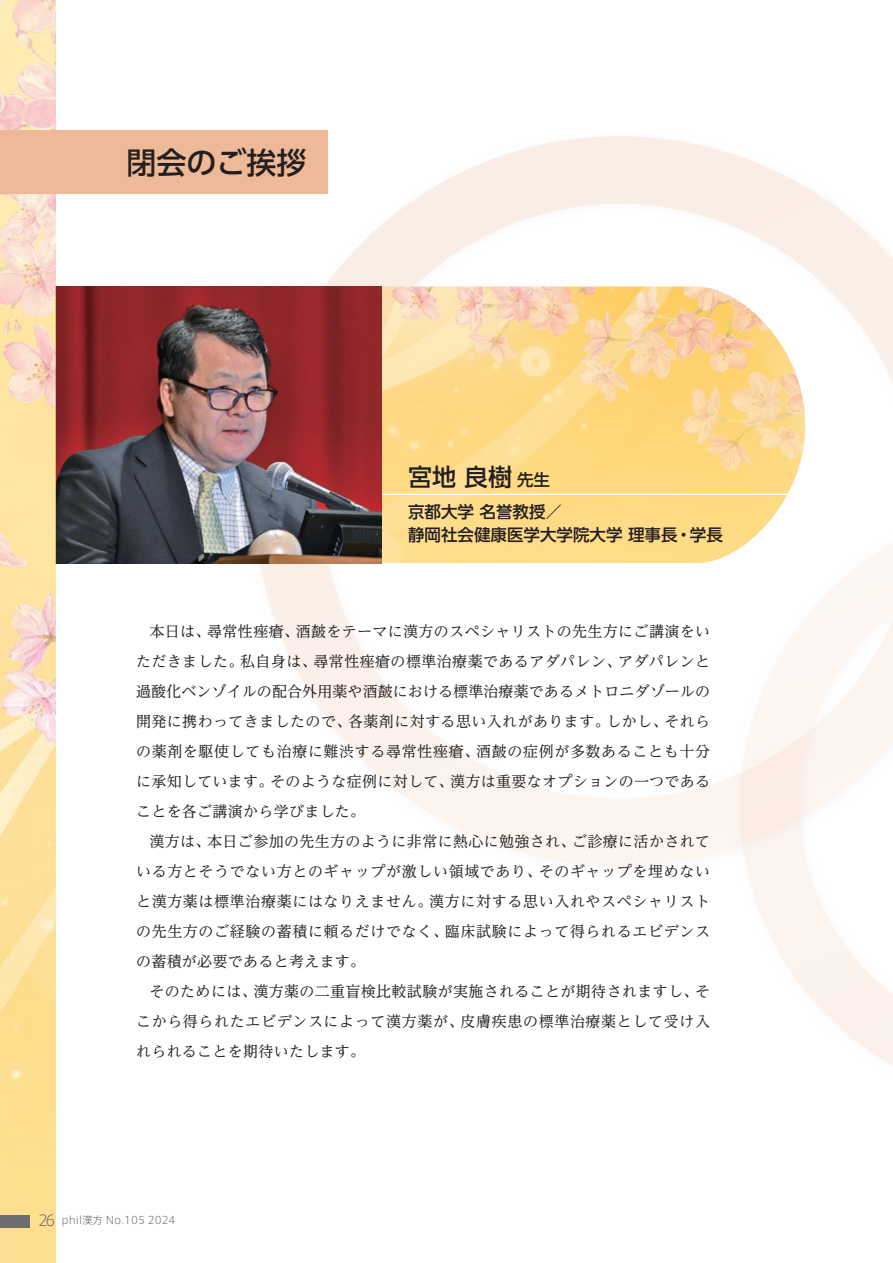
<style>
.page{position:relative;width:893px;height:1263px;background:#fff}
.page>*{position:absolute;margin:0;border:0;box-sizing:border-box;transform-origin:0 0}
.t1{font:500 30px "UD Shin Go Pr 6";color:#231f20}
.t2{font:500 24px "UD Shin Go Pr 6";color:#231f20}
.t3{font:500 16.5px/22.5px "UD Shin Go Pr 6";color:#231f20}
.t4{font:15px/30px "UD Reimin Pr 6";letter-spacing:.02em;color:#231f20;text-align:justify}
.t5{font:300 10.5px "Axis Std";color:#6c6d70}
.s1{font-size:16.5px}
.s2{font-size:15px}
</style>
<div class="page">
<svg style="left:243px;top:130px;width:650px;height:736px"></svg>
<svg style="left:728px;top:497px;width:165px;height:569px"></svg>
<svg style="left:382px;top:287px;width:423px;height:276px;background:#fcdb94"></svg>
<svg style="left:382px;top:494px;width:406px;height:1px"></svg>
<img style="left:55px;top:287px;width:327px;height:276px">
<img style="left:0;top:0;width:55px;height:1263px">
<div style="left:0;top:130px;width:327px;height:63px;background:#eeb996"></div>
<div style="left:0;top:1215px;width:30px;height:13px;background:#6c6d70"></div>
<h1 class="t1" style="left:127px;top:139px;width:181px">閉会のご挨拶</h1>
<h2 class="t2" style="left:408px;top:457px;width:143px">宮地 良樹<span class="s1">先生</span></h2>
<p class="t3" style="left:408px;top:500px;width:316px">京都大学 名誉教授／<br>静岡社会健康医学大学院大学 理事長・学長</p>
<p class="t4" style="left:136px;top:615px;width:576px;text-indent:14px">本日は、尋常性痤瘡、酒皶をテーマに漢方のスペシャリストの先生方にご講演をいただきました。私自身は、尋常性痤瘡の標準治療薬であるアダパレン、アダパレンと過酸化ベンゾイルの配合外用薬や酒皶における標準治療薬であるメトロニダゾールの開発に携わってきましたので、各薬剤に対する思い入れがあります。しかし、それらの薬剤を駆使しても治療に難渋する尋常性痤瘡、酒皶の症例が多数あることも十分に承知しています。そのような症例に対して、漢方は重要なオプションの一つであることを各ご講演から学びました。</p>
<p class="t4" style="left:136px;top:825px;width:575px;text-indent:14px">漢方は、本日ご参加の先生方のように非常に熱心に勉強され、ご診療に活かされている方とそうでない方とのギャップが激しい領域であり、そのギャップを埋めないと漢方薬は標準治療薬にはなりえません。漢方に対する思い入れやスペシャリストの先生方のご経験の蓄積に頼るだけでなく、臨床試験によって得られるエビデンスの蓄積が必要であると考えます。</p>
<p class="t4" style="left:136px;top:975px;width:575px;text-indent:14px">そのためには、漢方薬の二重盲検比較試験が実施されることが期待されますし、そこから得られたエビデンスによって漢方薬が、皮膚疾患の標準治療薬として受け入れられることを期待いたします。</p>
<p class="t5" style="left:38px;top:1213px;width:139px"><span class="s2">26</span> phil漢方 No.105 2024</p>
</div>
